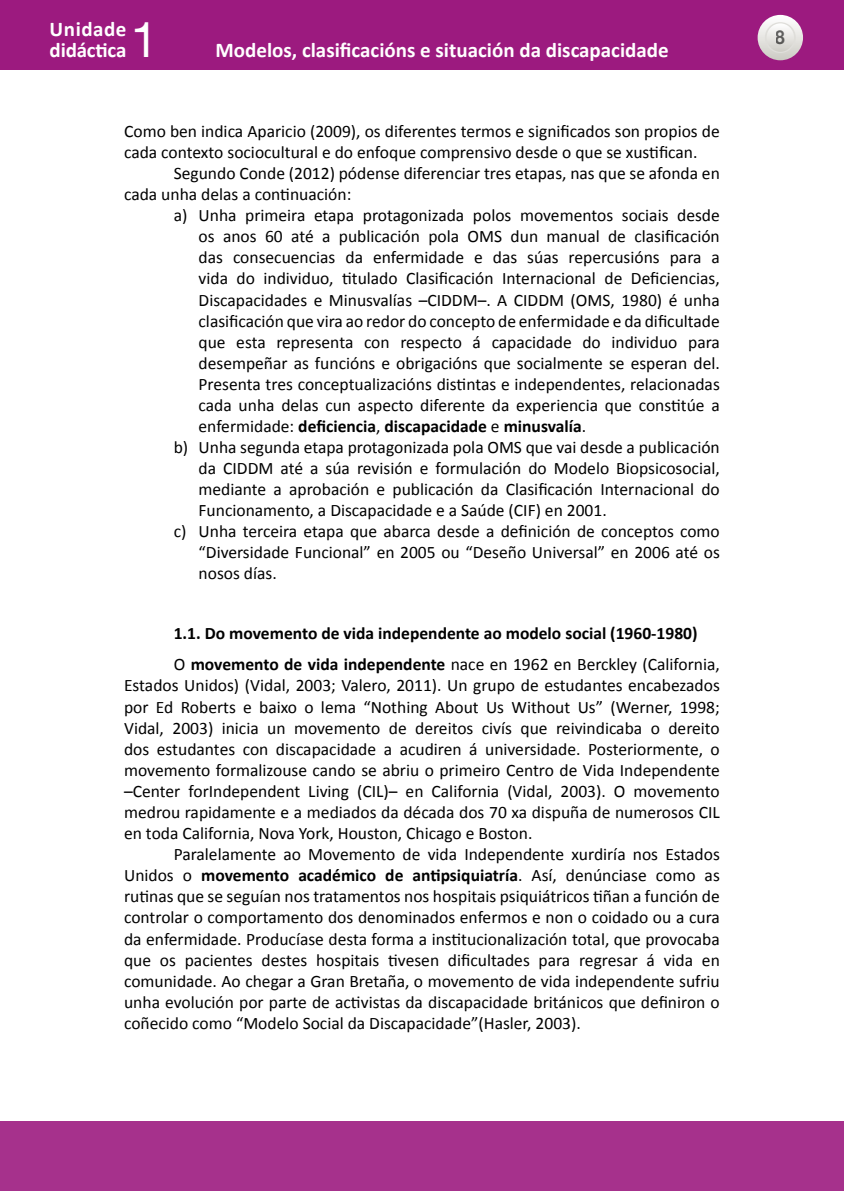
<style>
.page{position:relative;width:844px;height:1191px;background:#fff}
.page>*{position:absolute;margin:0;border:0;box-sizing:border-box;transform-origin:0 0}
.t1{font:49px "Helvetica Neue LT Std";color:#fff}
.t2{font:700 21px/21px "Calibri";color:#fff}
.t3{font:700 19.25px "Helvetica Neue LT Std";color:#000;scale:.9 1}
.TXTO{font:17.5px/21px "Calibri";color:#000;text-align:justify}
.TEXTO{font:17.5px/21px "Calibri";color:#000;text-align:justify}
.TXTO_sin_SANGRE{font:17.5px/21px "Calibri";color:#000}
._2º_Epigrafe{font:700 17.5px "Calibri";color:#000}
.s1{font-weight:700}
</style>
<div class="page">
<div style="left:0;top:0;width:843px;height:69px;background:#9c1a7f"></div>
<svg style="left:757px;top:15px;width:45px;height:45px"></svg>
<svg style="left:765px;top:23px;width:29px;height:29px"></svg>
<div style="left:764px;top:22px;width:31px;height:31px;border:1px solid #dfdeda;border-radius:50%"></div>
<div style="left:0;top:1121px;width:843px;height:70px;background:#a6318c"></div>
<p class="t2" style="left:50px;top:19px;width:78px">Unidade didáctica</p>
<h1 class="t1" style="left:131px;top:11px;width:29px">1</h1>
<p class="t2" style="left:215px;top:40px;width:454px">Modelos, clasificacións e situación da discapacidade</p>
<p class="TXTO_sin_SANGRE" style="left:124px;top:121px;width:597px">Como ben indica Aparicio (2009), os diferentes termos e significados son propios de cada contexto sociocultural e do enfoque comprensivo desde o que se xustifican.</p>
<p class="TXTO" style="left:124px;top:163px;width:597px;text-indent:50px">Segundo Conde (2012) pódense diferenciar tres etapas, nas que se afonda en cada unha delas a continuación:</p>
<p class="TEXTO" style="left:198px;top:205px;width:522px;text-indent:-25px">a) Unha primeira etapa protagonizada polos movementos sociais desde os anos 60 até a publicación pola OMS dun manual de clasificación das consecuencias da enfermidade e das súas repercusións para a vida do individuo, titulado Clasificación Internacional de Deficiencias, Discapacidades e Minusvalías –CIDDM–. A CIDDM (OMS, 1980) é unha clasificación que vira ao redor do concepto de enfermidade e da dificultade que esta representa con respecto á capacidade do individuo para desempeñar as funcións e obrigacións que socialmente se esperan del.<br>Presenta tres conceptualizacións distintas e independentes, relacionadas cada unha delas cun aspecto diferente da experiencia que constitúe a enfermidade: <span class="s1">deficiencia</span>, <span class="s1">discapacidade</span> e <span class="s1">minusvalía</span>.</p>
<p class="TEXTO" style="left:198px;top:436px;width:522px;text-indent:-25px">b) Unha segunda etapa protagonizada pola OMS que vai desde a publicación da CIDDM até a súa revisión e formulación do Modelo Biopsicosocial, mediante a aprobación e publicación da Clasificación Internacional do Funcionamento, a Discapacidade e a Saúde (CIF) en 2001.</p>
<p class="TEXTO" style="left:198px;top:520px;width:522px;text-indent:-25px">c) Unha terceira etapa que abarca desde a definición de conceptos como “Diversidade Funcional” en 2005 ou “Deseño Universal” en 2006 até os nosos días.</p>
<p class="_2º_Epigrafe" style="left:174px;top:622px;width:525px">1.1. Do movemento de vida independente ao modelo social (1960-1980)</p>
<p class="TXTO" style="left:124px;top:654px;width:597px;text-indent:50px">O <span class="s1">movemento de vida independente</span> nace en 1962 en Berckley (California, Estados Unidos) (Vidal, 2003; Valero, 2011). Un grupo de estudantes encabezados por Ed Roberts e baixo o lema “Nothing About Us Without Us” (Werner, 1998; Vidal, 2003) inicia un movemento de dereitos civís que reivindicaba o dereito dos estudantes con discapacidade a acudiren á universidade. Posteriormente, o movemento formalizouse cando se abriu o primeiro Centro de Vida Independente –Center forIndependent Living (CIL)– en California (Vidal, 2003). O movemento medrou rapidamente e a mediados da década dos 70 xa dispuña de numerosos CIL en toda California, Nova York, Houston, Chicago e Boston.</p>
<p class="TXTO" style="left:124px;top:844px;width:597px;text-indent:50px">Paralelamente ao Movemento de vida Independente xurdiría nos Estados Unidos o <span class="s1">movemento académico de antipsiquiatría</span>. Así, denúnciase como as rutinas que se seguían nos tratamentos nos hospitais psiquiátricos tiñan a función de controlar o comportamento dos denominados enfermos e non o coidado ou a cura da enfermidade. Producíase desta forma a institucionalización total, que provocaba que os pacientes destes hospitais tivesen dificultades para regresar á vida en comunidade. Ao chegar a Gran Bretaña, o movemento de vida independente sufriu unha evolución por parte de activistas da discapacidade británicos que definiron o coñecido como “Modelo Social da Discapacidade”(Hasler, 2003).</p>
<p class="t3" style="left:775px;top:26px;width:12px">8</p>
</div>
